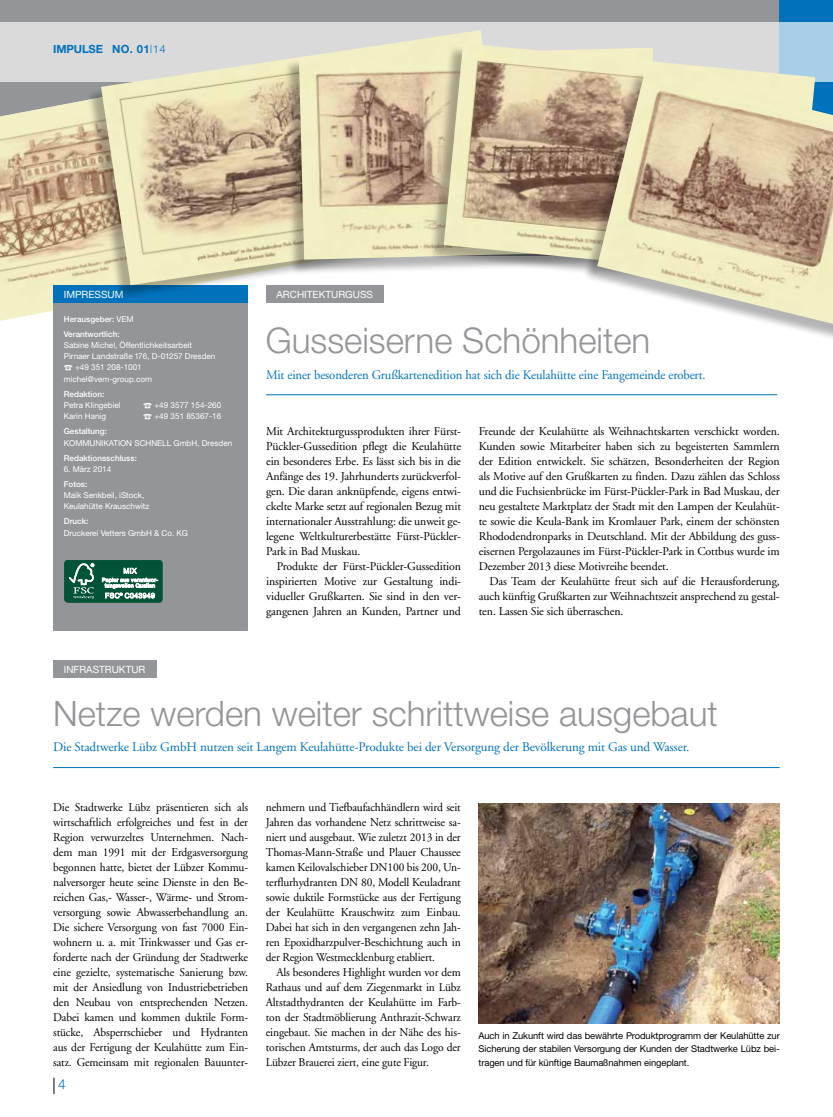
<style>
.page{position:relative;width:833px;height:1117px;background:#fff}
.page>*{position:absolute;margin:0;border:0;box-sizing:border-box;transform-origin:0 0}
.t1{font:300 35.38px "Helvetica Neue";color:#939598}
.t2{font:300 35px "Helvetica Neue";color:#939598}
.t3{font:300 13.75px "Helvetica Neue";color:#0072bc}
.t4{font:13.12px "Adobe Garamond";letter-spacing:-.01em;color:#0072bc}
.t5{font:11.88px/15px "Adobe Garamond";letter-spacing:-.01em;color:#000;text-align:justify}
.t6{font:700 11.25px "Helvetica Neue";letter-spacing:-.01em;color:#0072bc}
.t7{font:10px "Helvetica Neue";color:#fff}
.t8{font:9.38px/13.1px "Helvetica Neue";letter-spacing:-.01em;color:#000;text-align:justify}
.t9{font:8.12px/11.2px "Helvetica Neue";color:#fff}
.t10{font:500 8.12px/15px "Helvetica Neue";color:#fff}
.s1{font-weight:300}
.s2{font-weight:400}
</style>
<div class="page">
<svg style="left:54px;top:1077px;width:1px;height:16px"></svg>
<div style="left:0;top:0;width:833px;height:255px;background:#939598"></div>
<img style="left:0;top:100px;width:86px;height:220px">
<div style="left:53px;top:303px;width:195px;height:327px;background:#939598"></div>
<div style="left:53px;top:285px;width:195px;height:18px;background:#0072bc"></div>
<div style="left:65px;top:560px;width:97px;height:42px;background:#005336;border-radius:3px"></div>
<div style="left:64px;top:560px;width:98px;height:42px;border:1px solid #005336;border-radius:3px"></div>
<svg style="left:69px;top:563px;width:25px;height:35px"></svg>
<svg style="left:102px;top:567px;width:56px;height:31px"></svg>
<div style="left:780px;top:0;width:53px;height:255px;background:#0072bc"></div>
<svg style="left:0;top:22px;width:833px;height:60px;background:#d4d8dc"></svg>
<hr style="left:53px;top:767px;width:727px;height:1px;background:#0072bc">
<div style="left:53px;top:660px;width:104px;height:18px;background:#939598"></div>
<div style="left:266px;top:285px;width:117px;height:18px;background:#939598"></div>
<hr style="left:266px;top:394px;width:511px;height:1px;background:#0072bc">
<img style="left:478px;top:803px;width:302px;height:220px">
<div style="left:86px;top:33px;width:422px;height:267px;background:#000;opacity:.3"></div>
<img style="left:101px;top:30px;width:409px;height:255px">
<div style="left:283px;top:50px;width:372px;height:225px;background:#000;opacity:.3"></div>
<img style="left:299px;top:48px;width:130px;height:211px">
<div style="left:429px;top:46px;width:384px;height:248px;background:#000;opacity:.3"></div>
<img style="left:444px;top:43px;width:371px;height:236px">
<div style="left:582px;top:72px;width:251px;height:293px;background:#000;opacity:.3"></div>
<img style="left:597px;top:69px;width:236px;height:255px">
<p class="t6" style="left:53px;top:42px;width:114px">IMPULSE NO. 01<span class="s1">|14</span></p>
<p class="t7" style="left:64px;top:288px;width:11px">Impressum</p>
<p class="t10" style="left:64px;top:311px;width:71px">Herausgeber: <span class="s2">VEM<br></span>Verantwortlich:</p>
<p class="t9" style="left:64px;top:339px;width:130px">Sabine Michel, Öffentlichkeitsarbeit</p>
<p class="t9" style="left:64px;top:350px;width:153px">Pirnaer Landstraße 176, D-01257 Dresden</p>
<p class="t9" style="left:75px;top:362px;width:68px">+49 351 208-1001</p>
<p class="t9" style="left:64px;top:373px;width:90px">michel@vem-group.com</p>
<p class="t10" style="left:64px;top:386px;width:42px">Redaktion:</p>
<p class="t9" style="left:64px;top:399px;width:58px">Petra Klingebiel</p>
<p class="t9" style="left:154px;top:399px;width:68px">+49 3577 154-260</p>
<p class="t9" style="left:64px;top:410px;width:44px">Karin Hanig</p>
<p class="t9" style="left:154px;top:410px;width:68px">+49 351 85367-16</p>
<p class="t10" style="left:64px;top:423px;width:45px">Gestaltung:</p>
<p class="t9" style="left:64px;top:437px;width:12px">Kommunikation</p>
<p class="t9" style="left:134px;top:437px;width:12px">Schnell</p>
<p class="t9" style="left:173px;top:437px;width:60px">GmbH, Dresden</p>
<p class="t10" style="left:64px;top:450px;width:75px">Redaktionsschluss:</p>
<p class="t9" style="left:64px;top:463px;width:49px">6. März 2014</p>
<p class="t10" style="left:64px;top:476px;width:25px">Fotos:</p>
<p class="t9" style="left:64px;top:489px;width:87px">Maik Senkbeil, iStock,<br>Keulahütte Krauschwitz</p>
<p class="t10" style="left:64px;top:513px;width:26px">Druck:</p>
<p class="t9" style="left:64px;top:527px;width:126px">Druckerei Vetters GmbH &amp; Co. KG</p>
<p class="t7" style="left:64px;top:663px;width:83px">INFRASTRUKTUR</p>
<p class="t7" style="left:276px;top:288px;width:98px">ARCHITEKTURGUSS</p>
<h1 class="t1" style="left:266px;top:319px;width:386px">Gusseiserne Schönheiten</h1>
<p class="t4" style="left:266px;top:367px;width:441px">Mit einer besonderen Grußkartenedition hat sich die Keulahütte eine Fangemeinde erobert.</p>
<p class="t5" style="left:266px;top:424px;width:196px">Mit Architekturgussprodukten ihrer Fürst-Pückler-Gussedition pflegt die Keulahütte ein besonderes Erbe. Es lässt sich bis in die Anfänge des 19. Jahrhunderts zurückverfol&shy;gen. Die daran anknüpfende, eigens entwi&shy;ckelte Marke setzt auf regionalen Bezug mit internationaler Ausstrahlung: die unweit ge&shy;legene Weltkulturerbestätte Fürst-Pückler-Park in Bad Muskau.</p>
<p class="t5" style="left:266px;top:559px;width:196px;text-indent:11px">Produkte der Fürst-Pückler-Gussedition inspirierten Motive zur Gestaltung indi&shy;vidueller Grußkarten. Sie sind in den ver&shy;gangenen Jahren an Kunden, Partner und</p>
<p class="t5" style="left:479px;top:424px;width:302px">Freunde der Keulahütte als Weihnachtskarten verschickt worden.<br>Kunden sowie Mitarbeiter haben sich zu begeisterten Sammlern der Edition entwickelt. Sie schätzen, Besonderheiten der Region als Motive auf den Grußkarten zu finden. Dazu zählen das Schloss und die Fuchsienbrücke im Fürst-Pückler-Park in Bad Muskau, der neu gestaltete Marktplatz der Stadt mit den Lampen der Keulahüt&shy;te sowie die Keula-Bank im Kromlauer Park, einem der schönsten Rhododendronparks in Deutschland. Mit der Abbildung des guss&shy;eisernen Pergolazaunes im Fürst-Pückler-Park in Cottbus wurde im Dezember 2013 diese Motivreihe beendet.</p>
<p class="t5" style="left:479px;top:574px;width:302px;text-indent:11px">Das Team der Keulahütte freut sich auf die Herausforderung, auch künftig Grußkarten zur Weihnachtszeit ansprechend zu gestal&shy;ten. Lassen Sie sich überraschen.</p>
<h2 class="t2" style="left:53px;top:691px;width:666px">Netze werden weiter schrittweise ausgebaut</h2>
<p class="t4" style="left:53px;top:740px;width:638px">Die Stadtwerke Lübz GmbH nutzen seit Langem Keulahütte-Produkte bei der Versorgung der Bevölkerung mit Gas und Wasser.</p>
<p class="t5" style="left:53px;top:799px;width:196px">Die Stadtwerke Lübz präsentieren sich als wirtschaftlich erfolgreiches und fest in der Region verwurzeltes Unternehmen. Nach&shy;dem man 1991 mit der Erdgasversorgung begonnen hatte, bietet der Lübzer Kommu&shy;nalversorger heute seine Dienste in den Be&shy;reichen Gas,- Wasser-, Wärme- und Strom&shy;versorgung sowie Abwasserbehandlung an.<br>Die sichere Versorgung von fast 7000 Ein&shy;wohnern u. a. mit Trinkwasser und Gas er&shy;forderte nach der Gründung der Stadtwerke eine gezielte, systematische Sanierung bzw. mit der Ansiedlung von Industriebetrieben den Neubau von entsprechenden Netzen.<br>Dabei kamen und kommen duktile Form&shy;stücke, Absperrschieber und Hydranten aus der Fertigung der Keulahütte zum Ein&shy;satz. Gemeinsam mit regionalen Bauunter-</p>
<p class="t3" style="left:58px;top:1074px;width:9px">4</p>
<p class="t5" style="left:266px;top:799px;width:196px">nehmern und Tiefbaufachhändlern wird seit Jahren das vorhandene Netz schrittweise sa&shy;niert und ausgebaut. Wie zuletzt 2013 in der Thomas-Mann-Straße und Plauer Chaussee kamen Keilovalschieber DN100 bis 200, Un&shy;terflurhydranten DN 80, Modell Keuladrant sowie duktile Formstücke aus der Fertigung der Keulahütte Krauschwitz zum Einbau.<br>Dabei hat sich in den vergangenen zehn Jah&shy;ren Epoxidharzpulver-Beschichtung auch in der Region Westmecklenburg etabliert.</p>
<p class="t5" style="left:266px;top:964px;width:196px;text-indent:11px">Als besonderes Highlight wurden vor dem Rathaus und auf dem Ziegenmarkt in Lübz Altstadthydranten der Keulahütte im Farb&shy;ton der Stadtmöblierung Anthrazit-Schwarz eingebaut. Sie machen in der Nähe des his&shy;torischen Amtsturms, der auch das Logo der Lübzer Brauerei ziert, eine gute Figur.</p>
<p class="t8" style="left:478px;top:1028px;width:303px">Auch in Zukunft wird das bewährte Produktprogramm der Keulahütte zur Sicherung der stabilen Versorgung der Kunden der Stadtwerke Lübz bei&shy;tragen und für künftige Baumaßnahmen eingeplant.</p>
</div>
